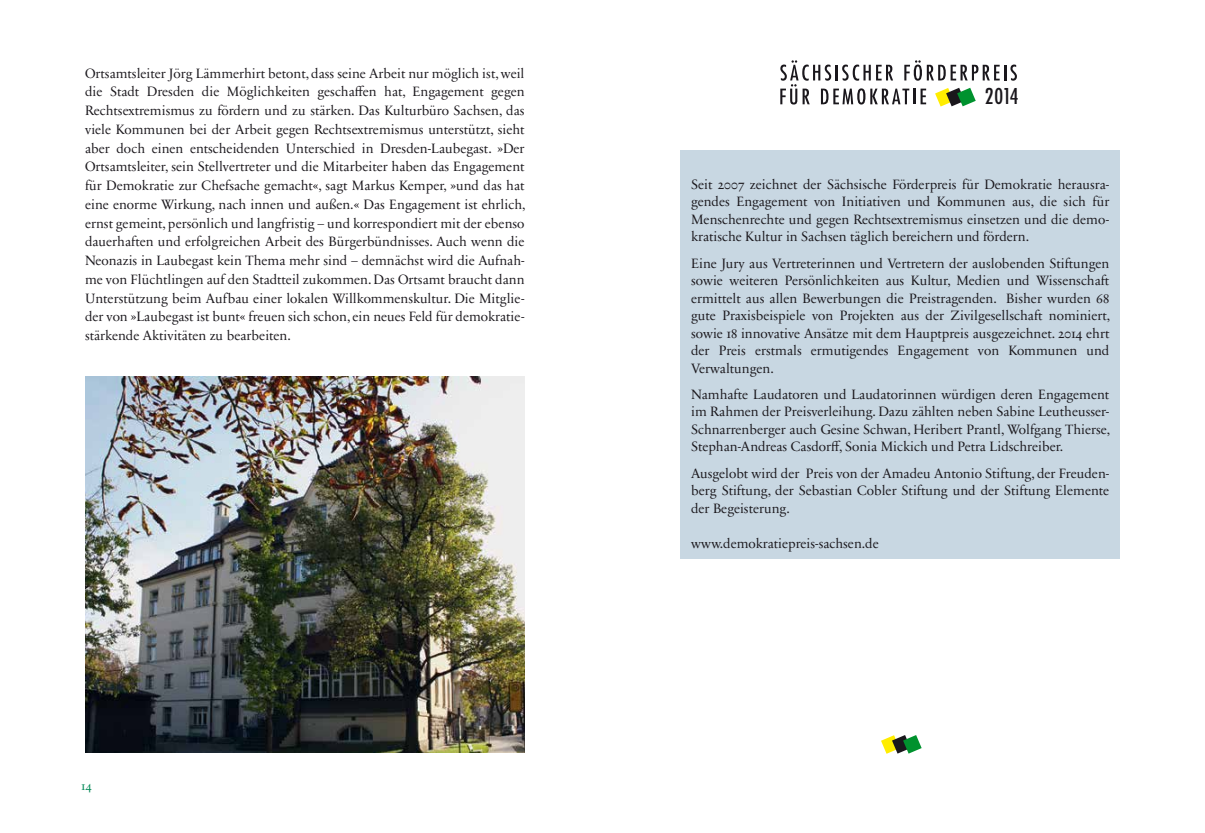
<style>
.page{position:relative;width:1205px;height:833px;background:#fff}
.page>*{position:absolute;margin:0;border:0;box-sizing:border-box;transform-origin:0 0}
.t1{font:condensed 21.25px "Futura";color:#1a171c}
.t2{font:13.75px/18.8px "Sabon Next LT Display Os F";color:#1a171c;text-align:justify}
.t3{font:12.5px "Sabon Next LT Display Os F";color:#085}
</style>
<div class="page">
<img style="left:85px;top:376px;width:439px;height:376px">
<div style="left:680px;top:151px;width:440px;height:408px;background:#c8d7e2"></div>
<svg style="left:780px;top:60px;width:237px;height:47px"></svg>
<svg style="left:881px;top:735px;width:40px;height:19px"></svg>
<p class="t2" style="left:85px;top:64px;width:442px">Ortsamtsleiter Jörg Lämmerhirt betont, dass seine Arbeit nur möglich ist, weil die Stadt Dresden die Möglichkeiten geschaffen hat, Engagement gegen Rechtsextremismus zu fördern und zu stärken. Das Kulturbüro Sachsen, das viele Kommunen bei der Arbeit gegen Rechtsextremismus unterstützt, sieht aber doch einen entscheidenden Unterschied in Dresden-Laubegast. »Der Ortsamtsleiter, sein Stellvertreter und die Mitarbeiter haben das Engagement für Demokratie zur Chefsache gemacht«, sagt Markus Kemper, »und das hat eine enorme Wirkung, nach innen und außen.« Das Engagement ist ehrlich, ernst gemeint, persönlich und langfristig – und korrespondiert mit der ebenso dauerhaften und erfolgreichen Arbeit des Bürgerbündnisses. Auch wenn die Neonazis in Laubegast kein Thema mehr sind – demnächst wird die Aufnah&shy;me von Flüchtlingen auf den Stadtteil zukommen. Das Ortsamt braucht dann Unterstützung beim Aufbau einer lokalen Willkommenskultur. Die Mitglie&shy;der von »Laubegast ist bunt« freuen sich schon, ein neues Feld für demokratie&shy;stärkende Aktivitäten zu bearbeiten.</p>
<p class="t3" style="left:81px;top:779px;width:11px">14</p>
<h1 class="t1" style="left:985px;top:83px;width:35px">2014</h1>
<p class="t2" style="left:691px;top:176px;width:420px;line-height:17.5px">Seit 2007 zeichnet der Sächsische Förderpreis für Demokratie herausra&shy;gendes Engagement von Initiativen und Kommunen aus, die sich für Menschenrechte und gegen Rechtsextremismus einsetzen und die demo&shy;kratische Kultur in Sachsen täglich bereichern und fördern.</p>
<p class="t2" style="left:691px;top:254px;width:421px;line-height:17.5px">Eine Jury aus Vertreterinnen und Vertretern der auslobenden Stiftungen sowie weiteren Persönlichkeiten aus Kultur, Medien und Wissenschaft ermittelt aus allen Bewerbungen die Preistragenden. Bisher wurden 68 gute Praxisbeispiele von Projekten aus der Zivilgesellschaft nominiert, sowie 18 innovative Ansätze mit dem Hauptpreis ausgezeichnet. 2014 ehrt der Preis erstmals ermutigendes Engagement von Kommunen und Verwaltungen.</p>
<p class="t2" style="left:691px;top:386px;width:421px;line-height:17.5px">Namhafte Laudatoren und Laudatorinnen würdigen deren Engagement im Rahmen der Preisverleihung. Dazu zählten neben Sabine Leutheusser-Schnarrenberger auch Gesine Schwan, Heribert Prantl, Wolfgang Thierse, Stephan-Andreas Casdorff, Sonia Mickich und Petra Lidschreiber.</p>
<p class="t2" style="left:691px;top:464px;width:420px;line-height:17.5px">Ausgelobt wird der Preis von der Amadeu Antonio Stiftung, der Freuden&shy;berg Stiftung, der Sebastian Cobler Stiftung und der Stiftung Elemente der Begeisterung.</p>
<p class="t2" style="left:691px;top:534px;width:189px">www.demokratiepreis-sachsen.de</p>
</div>
